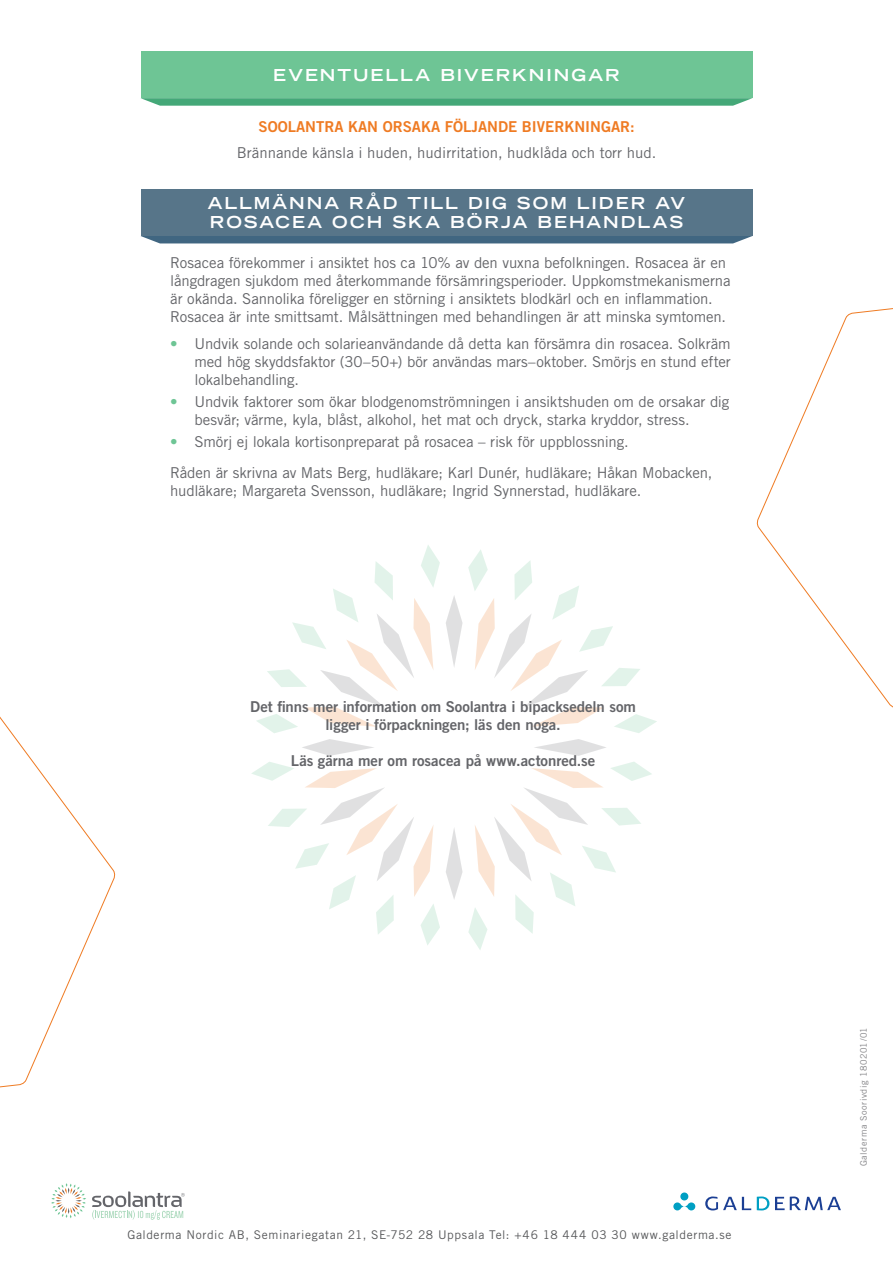
<style>
.page{position:relative;width:893px;height:1263px;background:#fff}
.page>*{position:absolute;margin:0;border:0;box-sizing:border-box;transform-origin:0 0}
.t1{font:700 expanded 16.5px/19.8px "Trade Gothic LT Std";letter-spacing:.12em;color:#fff}
.t2{font:15px/18px "Trade Gothic LT Std";letter-spacing:-.005em;color:#646569}
.t3{font:15px/18px "Trade Gothic LT Std Bd 2";letter-spacing:-.005em;color:#646569;text-align:center}
.t4{font:15px "Trade Gothic LT Std Bd 2";color:#ef7b23}
.t5{font:12px "Trade Gothic LT Std";letter-spacing:.05em;color:#57585a}
.t6{font:9px "Trade Gothic LT Std";letter-spacing:.06em;color:#848487}
.s1{color:#6ec595}
</style>
<div class="page">
<svg style="left:256px;top:549px;width:396px;height:397px"></svg>
<svg style="left:302px;top:595px;width:305px;height:305px"></svg>
<svg style="left:141px;top:98px;width:611px;height:8px;background:#54af83"></svg>
<div style="left:140px;top:51px;width:612px;height:47px;background:#6ec595"></div>
<div style="left:141px;top:236px;width:611px;height:7px;background:#406681"></div>
<div style="left:140px;top:189px;width:612px;height:47px;background:#577589"></div>
<svg style="left:51px;top:1183px;width:35px;height:35px"></svg>
<svg style="left:92px;top:1191px;width:93px;height:29px"></svg>
<svg style="left:757px;top:1196px;width:12px;height:14px"></svg>
<svg style="left:775px;top:1196px;width:66px;height:14px"></svg>
<svg style="left:673px;top:1192px;width:78px;height:19px"></svg>
<svg style="left:0;top:716px;width:116px;height:372px"></svg>
<svg style="left:756px;top:308px;width:137px;height:400px"></svg>
<p class="t1" style="left:273px;top:64px;width:348px">EVENTUELLA BIVERKNINGAR</p>
<p class="t4" style="left:258px;top:117px;width:378px">SOOLANTRA KAN ORSAKA FÖLJANDE BIVERKNINGAR:</p>
<p class="t2" style="left:237px;top:144px;width:421px">Brännande känsla i huden, hudirritation, hudklåda och torr hud.</p>
<p class="t1" style="left:208px;top:192px;width:479px">ALLMÄNNA RÅD TILL DIG SOM LIDER AV<br>ROSACEA OCH SKA BÖRJA BEHANDLAS</p>
<p class="t2" style="left:170px;top:254px;width:562px">Rosacea förekommer i ansiktet hos ca 10% av den vuxna befolkningen. Rosacea är en långdragen sjukdom med återkommande försämringsperioder. Uppkomstmekanismerna är okända. Sannolika föreligger en störning i ansiktets blodkärl och en inflammation.<br>Rosacea är inte smittsamt. Målsättningen med behandlingen är att minska symtomen.</p>
<p class="t2" style="left:194px;top:334px;width:538px;text-align:justify;text-indent:-24px"><span class="s1">•</span> Undvik solande och solarieanvändande då detta kan försämra din rosacea. Solkräm med hög skyddsfaktor (30–50+) bör användas mars–oktober. Smörjs en stund efter lokalbehandling.</p>
<p class="t2" style="left:194px;top:393px;width:536px;text-indent:-24px"><span class="s1">•</span> Undvik faktorer som ökar blodgenomströmningen i ansiktshuden om de orsakar dig besvär; värme, kyla, blåst, alkohol, het mat och dryck, starka kryddor, stress.</p>
<p class="t2" style="left:170px;top:426px;width:543px;line-height:30.8px"><span class="s1">•</span> Smörj ej lokala kortisonpreparat på rosacea – risk för uppblossning.<br>Råden är skrivna av Mats Berg, hudläkare; Karl Dunér, hudläkare; Håkan Mobacken,</p>
<p class="t2" style="left:170px;top:482px;width:473px">hudläkare; Margareta Svensson, hudläkare; Ingrid Synnerstad, hudläkare.</p>
<p class="t3" style="left:250px;top:698px;width:387px">Det finns mer information om Soolantra i bipacksedeln som ligger i förpackningen; läs den noga.</p>
<p class="t3" style="left:291px;top:752px;width:306px">Läs gärna mer om rosacea på www.actonred.se</p>
<p class="t5" style="left:127px;top:1227px;width:606px">Galderma Nordic AB, Seminariegatan 21, SE-752 28 Uppsala Tel: +46 18 444 03 30 www.galderma.se</p>
<p class="t6" style="left:858px;top:1166px;width:140px;rotate:-90deg">Galderma Soorivdig 180201/01</p>
</div>
